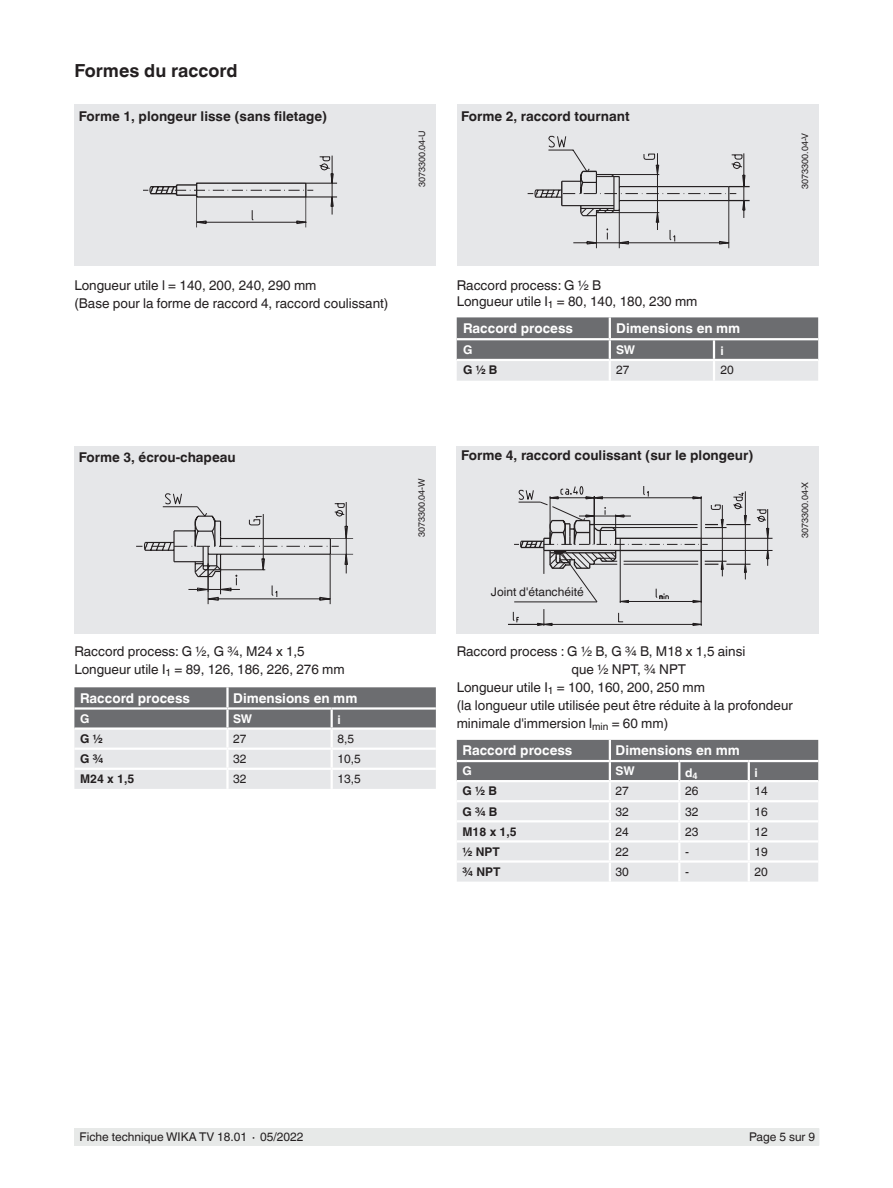
<style>
.page{position:relative;width:893px;height:1188px;background:#fff}
.page>*{position:absolute;margin:0;border:0;box-sizing:border-box;transform-origin:0 0}
.Subheadline1{font:700 18px "Helvetica World";color:#231f20}
.Running_text{font:13.5px/18px "Helvetica World";color:#231f20}
.Subheadline2{font:700 13.5px "Helvetica World";color:#231f20}
.Tables_-_Headline{font:700 13.5px "Helvetica World";color:#fff}
.Subheadline2-2{font:13.5px "Helvetica World";color:#231f20}
.Small_text{font:12px "Helvetica World";color:#231f20}
.Tables_-_Running_tex{font:12px "Helvetica World";color:#231f20}
.Tables_-_Running_tex-2{font:700 12px "Helvetica World";color:#231f20}
.Tables_-_Headline-2{font:700 12px "Helvetica World";color:#fff}
.Footnotes{font:9px "Helvetica World";color:#231f20}
</style>
<div class="page">
<div style="left:75px;top:1128px;width:744px;height:17px;background:#e7e9e8"></div>
<div style="left:74px;top:105px;width:362px;height:161px;background:#e6e7e9"></div>
<div style="left:457px;top:105px;width:361px;height:161px;background:#e6e7e9"></div>
<div style="left:74px;top:446px;width:362px;height:187px;background:#e6e7e9"></div>
<div style="left:457px;top:446px;width:362px;height:187px;background:#e6e7e9"></div>
<hr style="left:306px;top:183px;width:31px;height:1px;background:#231f20">
<hr style="left:306px;top:197px;width:31px;height:1px;background:#231f20">
<hr style="left:306px;top:197px;width:1px;height:30px;background:#231f20">
<hr style="left:196px;top:197px;width:1px;height:30px;background:#231f20">
<svg style="left:143px;top:155px;width:191px;height:69px"></svg>
<hr style="left:728px;top:201px;width:1px;height:47px;background:#231f20">
<hr style="left:619px;top:209px;width:1px;height:39px;background:#231f20">
<hr style="left:596px;top:214px;width:1px;height:34px;background:#231f20">
<svg style="left:528px;top:136px;width:222px;height:109px"></svg>
<hr style="left:701px;top:538px;width:71px;height:1px;background:#231f20">
<hr style="left:701px;top:550px;width:71px;height:1px;background:#231f20">
<svg style="left:508px;top:486px;width:261px;height:140px"></svg>
<hr style="left:208px;top:563px;width:1px;height:41px;background:#231f20">
<hr style="left:330px;top:554px;width:1px;height:50px;background:#231f20">
<svg style="left:136px;top:493px;width:217px;height:108px"></svg>
<svg style="left:74px;top:687px;width:362px;height:102px;background:#b8b9bb"></svg>
<hr style="left:226px;top:750px;width:3px;height:18px;background:#fff">
<hr style="left:226px;top:770px;width:3px;height:19px;background:#fff">
<hr style="left:74px;top:727px;width:153px;height:3px;background:#fff">
<hr style="left:227px;top:727px;width:105px;height:3px;background:#fff">
<hr style="left:332px;top:727px;width:104px;height:3px;background:#fff">
<hr style="left:74px;top:748px;width:153px;height:2px;background:#fff">
<hr style="left:227px;top:748px;width:105px;height:2px;background:#fff">
<hr style="left:74px;top:768px;width:153px;height:2px;background:#fff">
<hr style="left:227px;top:768px;width:105px;height:2px;background:#fff">
<svg style="left:457px;top:317px;width:361px;height:64px;background:#9a9b9e"></svg>
<hr style="left:609px;top:361px;width:2px;height:20px;background:#fff">
<hr style="left:713px;top:361px;width:2px;height:20px;background:#fff">
<hr style="left:457px;top:359px;width:153px;height:2px;background:#fff">
<hr style="left:610px;top:359px;width:104px;height:2px;background:#fff">
<hr style="left:714px;top:359px;width:104px;height:2px;background:#fff">
<svg style="left:457px;top:740px;width:361px;height:142px;background:#c8c9cb"></svg>
<hr style="left:679px;top:780px;width:70px;height:2px;background:#fff">
<hr style="left:749px;top:780px;width:69px;height:2px;background:#fff">
<p class="Subheadline1" style="left:74px;top:60px;width:165px">Formes du raccord</p>
<p class="Subheadline2" style="left:79px;top:108px;width:250px">Forme 1, plongeur lisse (sans filetage)</p>
<p class="Subheadline2" style="left:461px;top:108px;width:170px">Forme 2, raccord tournant</p>
<p class="Footnotes" style="left:417px;top:187px;width:58px;rotate:-90deg">3073300.04-U</p>
<p class="Footnotes" style="left:800px;top:189px;width:57px;rotate:-90deg">3073300.04-V</p>
<p class="Running_text" style="left:74px;top:277px;width:244px">Longueur utile l = 140, 200, 240, 290 mm</p>
<p class="Running_text" style="left:74px;top:295px;width:315px">(Base pour la forme de raccord 4, raccord coulissant)</p>
<p class="Running_text" style="left:457px;top:276px;width:146px">Raccord process: G ½ B</p>
<p class="Running_text" style="left:457px;top:292px;width:242px">Longueur utile I<sub>1</sub> = 80, 140, 180, 230 mm</p>
<p class="Tables_-_Headline" style="left:463px;top:320px;width:111px">Raccord process</p>
<p class="Tables_-_Headline" style="left:616px;top:320px;width:126px">Dimensions en mm</p>
<p class="Tables_-_Headline-2" style="left:463px;top:342px;width:11px">G</p>
<p class="Tables_-_Headline-2" style="left:616px;top:342px;width:21px">SW</p>
<p class="Tables_-_Headline-2" style="left:720px;top:344px;width:5px">i</p>
<p class="Tables_-_Running_tex-2" style="left:463px;top:363px;width:36px">G ½ B</p>
<p class="Tables_-_Running_tex" style="left:616px;top:363px;width:15px">27</p>
<p class="Tables_-_Running_tex" style="left:720px;top:363px;width:15px">20</p>
<p class="Subheadline2" style="left:79px;top:449px;width:159px">Forme 3, écrou-chapeau</p>
<p class="Subheadline2" style="left:461px;top:448px;width:294px">Forme 4, raccord coulissant (sur le plongeur)</p>
<p class="Footnotes" style="left:416px;top:537px;width:60px;rotate:-90deg">3073300.04-W</p>
<p class="Footnotes" style="left:800px;top:538px;width:58px;rotate:-90deg">3073300.04-X</p>
<p class="Small_text" style="left:491px;top:584px;width:94px">Joint d'étanchéité</p>
<p class="Subheadline2-2" style="left:74px;top:643px;width:232px">Raccord process: G ½, G ¾, M24 x 1,5</p>
<p class="Subheadline2-2" style="left:74px;top:661px;width:272px">Longueur utile I<sub>1</sub> = 89, 126, 186, 226, 276 mm</p>
<p class="Tables_-_Headline" style="left:80px;top:690px;width:111px">Raccord process</p>
<p class="Tables_-_Headline" style="left:233px;top:690px;width:126px">Dimensions en mm</p>
<p class="Tables_-_Headline-2" style="left:80px;top:712px;width:11px">G</p>
<p class="Tables_-_Headline-2" style="left:233px;top:712px;width:21px">SW</p>
<p class="Tables_-_Headline-2" style="left:337px;top:713px;width:5px">i</p>
<p class="Tables_-_Running_tex-2" style="left:80px;top:732px;width:24px">G ½</p>
<p class="Tables_-_Running_tex" style="left:233px;top:732px;width:15px">27</p>
<p class="Tables_-_Running_tex" style="left:337px;top:732px;width:18px">8,5</p>
<p class="Tables_-_Running_tex-2" style="left:80px;top:752px;width:25px">G ¾</p>
<p class="Tables_-_Running_tex" style="left:233px;top:752px;width:15px">32</p>
<p class="Tables_-_Running_tex" style="left:337px;top:752px;width:25px">10,5</p>
<p class="Tables_-_Running_tex-2" style="left:80px;top:772px;width:56px">M24 x 1,5</p>
<p class="Tables_-_Running_tex" style="left:233px;top:772px;width:15px">32</p>
<p class="Tables_-_Running_tex" style="left:337px;top:772px;width:25px">13,5</p>
<p class="Running_text" style="left:572px;top:642px;width:175px;text-indent:-115px">Raccord process : G ½ B, G ¾ B, M18 x 1,5 ainsi que ½ NPT, ¾ NPT</p>
<p class="Running_text" style="left:457px;top:678px;width:250px">Longueur utile I<sub>1</sub> = 100, 160, 200, 250 mm</p>
<p class="Running_text" style="left:457px;top:696px;width:338px">(la longueur utile utilisée peut être réduite à la profondeur minimale d'immersion l<sub>min</sub> = 60 mm)</p>
<p class="Tables_-_Headline" style="left:463px;top:743px;width:111px">Raccord process</p>
<p class="Tables_-_Headline" style="left:616px;top:743px;width:126px">Dimensions en mm</p>
<p class="Tables_-_Headline-2" style="left:463px;top:764px;width:11px">G</p>
<p class="Tables_-_Headline-2" style="left:616px;top:764px;width:21px">SW</p>
<p class="Tables_-_Headline-2" style="left:685px;top:766px;width:14px">d<sub>4</sub></p>
<p class="Tables_-_Headline-2" style="left:754px;top:766px;width:5px">i</p>
<p class="Tables_-_Running_tex-2" style="left:463px;top:784px;width:36px">G ½ B</p>
<p class="Tables_-_Running_tex" style="left:616px;top:784px;width:15px">27</p>
<p class="Tables_-_Running_tex" style="left:685px;top:784px;width:15px">26</p>
<p class="Tables_-_Running_tex" style="left:754px;top:784px;width:15px">14</p>
<p class="Tables_-_Running_tex-2" style="left:463px;top:804px;width:36px">G ¾ B</p>
<p class="Tables_-_Running_tex" style="left:616px;top:804px;width:15px">32</p>
<p class="Tables_-_Running_tex" style="left:685px;top:804px;width:15px">32</p>
<p class="Tables_-_Running_tex" style="left:754px;top:804px;width:15px">16</p>
<p class="Tables_-_Running_tex-2" style="left:463px;top:825px;width:56px">M18 x 1,5</p>
<p class="Tables_-_Running_tex" style="left:616px;top:825px;width:15px">24</p>
<p class="Tables_-_Running_tex" style="left:685px;top:825px;width:15px">23</p>
<p class="Tables_-_Running_tex" style="left:754px;top:825px;width:15px">12</p>
<p class="Tables_-_Running_tex-2" style="left:463px;top:845px;width:39px">½ NPT</p>
<p class="Tables_-_Running_tex" style="left:616px;top:845px;width:15px">22</p>
<p class="Tables_-_Running_tex" style="left:685px;top:845px;width:5px">-</p>
<p class="Tables_-_Running_tex" style="left:754px;top:845px;width:15px">19</p>
<p class="Tables_-_Running_tex-2" style="left:463px;top:865px;width:39px">¾ NPT</p>
<p class="Tables_-_Running_tex" style="left:616px;top:865px;width:15px">30</p>
<p class="Tables_-_Running_tex" style="left:685px;top:865px;width:5px">-</p>
<p class="Tables_-_Running_tex" style="left:754px;top:865px;width:15px">20</p>
<p class="Small_text" style="left:80px;top:1130px;width:225px">Fiche technique WIKA TV 18.01 ∙ 05/2022</p>
<p class="Small_text" style="left:749px;top:1130px;width:67px">Page 5 sur 9</p>
</div>
